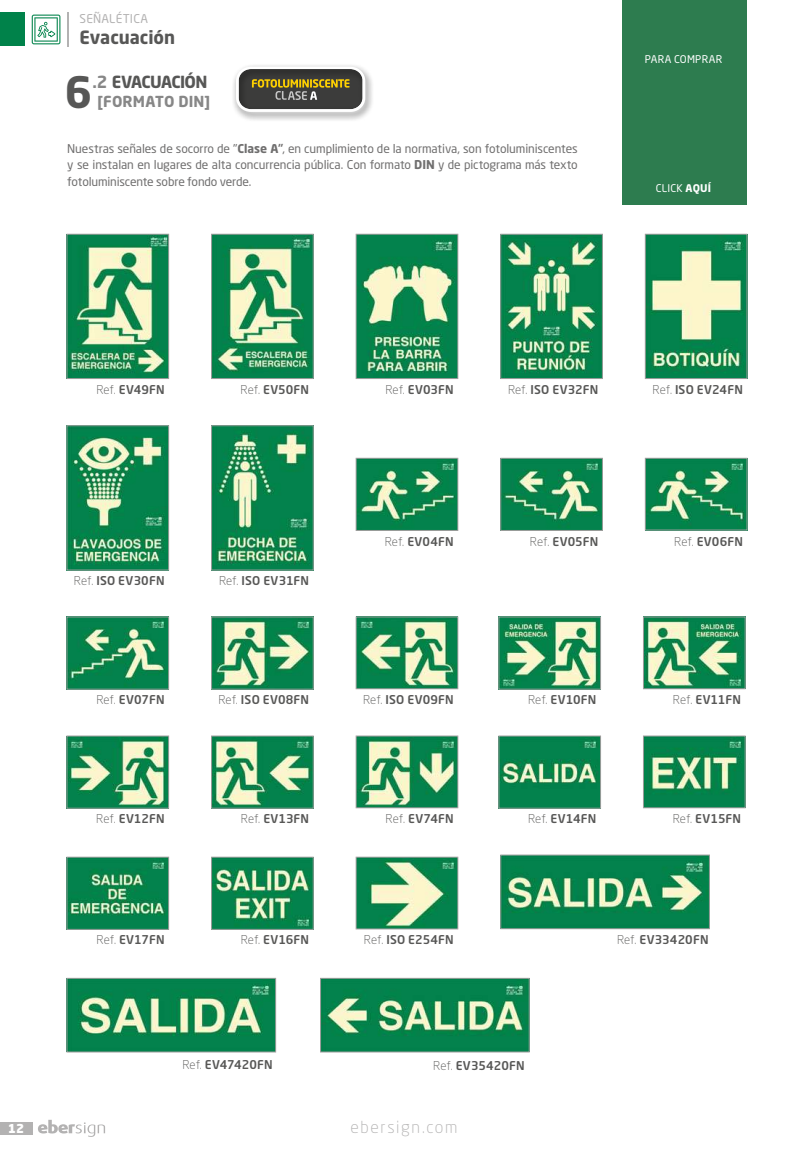
<style>
.page{position:relative;width:808px;height:1149px;background:#fff}
.page>*{position:absolute;margin:0;border:0;box-sizing:border-box;transform-origin:0 0}
.t1{font:700 42.75px "Neo Sans Std";color:#575756}
.t2{font:700 18px "Neo Sans Std";letter-spacing:-.005em;color:#575756}
.t3{font:300 16.5px "Neo Sans Std";letter-spacing:.095em;color:#b3b2b2}
.t4{font:700 16.5px "Neo Sans Std";letter-spacing:-.04em;color:#575756}
.t5{font:700 15px "Neo Sans Std";letter-spacing:.01em;color:#878787}
.t6{font:900 12.15px "Neo Sans Std";color:#fff}
.t7{font:500 12px "Neo Sans Std";letter-spacing:.01em;color:#575756}
.t8{font:12px/16.5px "Neo Sans Std";letter-spacing:-.015em;color:#706f6f;text-align:justify}
.t9{font:12px "Neo Sans Std";letter-spacing:.02em;color:#b3b2b2}
.t10{font:10.5px "Neo Sans Std";letter-spacing:.025em;color:#fff}
.s1{color:#878787}
.s2{font-weight:700}
.s3{font-weight:500}
.s4{font-weight:300}
</style>
<div class="page">
<img style="left:69px;top:236px;width:98px;height:140px">
<div style="left:67px;top:234px;width:102px;height:144px;border:1px solid #9d9d9c"></div>
<img style="left:213px;top:236px;width:98px;height:140px">
<div style="left:211px;top:234px;width:102px;height:144px;border:1px solid #9d9d9c"></div>
<img style="left:358px;top:236px;width:98px;height:140px">
<div style="left:356px;top:234px;width:102px;height:144px;border:1px solid #9d9d9c"></div>
<img style="left:502px;top:236px;width:99px;height:140px">
<div style="left:500px;top:234px;width:103px;height:144px;border:1px solid #9d9d9c"></div>
<img style="left:647px;top:236px;width:98px;height:140px">
<div style="left:645px;top:234px;width:102px;height:144px;border:1px solid #9d9d9c"></div>
<img style="left:502px;top:460px;width:99px;height:68px">
<div style="left:500px;top:458px;width:103px;height:72px;border:1px solid #9d9d9c"></div>
<img style="left:213px;top:427px;width:98px;height:141px">
<div style="left:211px;top:425px;width:102px;height:145px;border:1px solid #9d9d9c"></div>
<img style="left:69px;top:427px;width:98px;height:141px">
<div style="left:67px;top:425px;width:102px;height:145px;border:1px solid #9d9d9c"></div>
<img style="left:358px;top:460px;width:98px;height:68px">
<div style="left:356px;top:458px;width:102px;height:72px;border:1px solid #9d9d9c"></div>
<img style="left:647px;top:460px;width:98px;height:68px">
<div style="left:645px;top:458px;width:102px;height:72px;border:1px solid #9d9d9c"></div>
<img style="left:213px;top:618px;width:98px;height:69px">
<img style="left:501px;top:618px;width:98px;height:69px">
<img style="left:69px;top:618px;width:98px;height:69px">
<img style="left:358px;top:618px;width:98px;height:68px">
<div style="left:356px;top:616px;width:102px;height:72px;border:1px solid #9d9d9c"></div>
<img style="left:645px;top:618px;width:98px;height:68px">
<img style="left:213px;top:737px;width:98px;height:69px">
<div style="left:211px;top:735px;width:102px;height:73px;border:1px solid #9d9d9c"></div>
<img style="left:501px;top:737px;width:98px;height:69px">
<div style="left:499px;top:735px;width:102px;height:73px;border:1px solid #9d9d9c"></div>
<img style="left:69px;top:737px;width:98px;height:69px">
<div style="left:67px;top:735px;width:102px;height:73px;border:1px solid #9d9d9c"></div>
<img style="left:358px;top:737px;width:98px;height:68px">
<div style="left:356px;top:735px;width:102px;height:72px;border:1px solid #9d9d9c"></div>
<img style="left:645px;top:737px;width:98px;height:68px">
<div style="left:643px;top:735px;width:102px;height:72px;border:1px solid #9d9d9c"></div>
<img style="left:213px;top:858px;width:98px;height:69px">
<div style="left:211px;top:856px;width:102px;height:73px;border:1px solid #9d9d9c"></div>
<img style="left:69px;top:858px;width:98px;height:69px">
<div style="left:67px;top:856px;width:102px;height:73px;border:1px solid #9d9d9c"></div>
<img style="left:358px;top:858px;width:98px;height:68px">
<div style="left:356px;top:856px;width:102px;height:72px;border:1px solid #9d9d9c"></div>
<img style="left:502px;top:856px;width:206px;height:70px">
<div style="left:500px;top:854px;width:210px;height:74px;border:1px solid #9d9d9c"></div>
<img style="left:69px;top:979px;width:205px;height:70px">
<div style="left:67px;top:977px;width:209px;height:74px;border:1px solid #9d9d9c"></div>
<img style="left:322px;top:979px;width:205px;height:70px">
<div style="left:320px;top:977px;width:209px;height:74px;border:1px solid #9d9d9c"></div>
<div style="left:0;top:1121px;width:33px;height:12px;background:#b3b2b2"></div>
<svg style="left:38px;top:1119px;width:67px;height:17px"></svg>
<div style="left:0;top:13px;width:24px;height:33px;background:#00824a"></div>
<hr style="left:68px;top:12px;width:1px;height:34px;background:#b3b2b2">
<div style="left:622px;top:0;width:124px;height:205px;background:#2d7c4f"></div>
<svg style="left:32px;top:15px;width:28px;height:29px"></svg>
<div style="left:231px;top:63px;width:143px;height:59px;background:#000;opacity:.62"></div>
<svg style="left:236px;top:67px;width:129px;height:45px"></svg>
<p class="t9" style="left:80px;top:11px;width:70px">SEÑALÉTICA</p>
<h2 class="t2" style="left:80px;top:26px;width:97px">Evacuación</h2>
<h1 class="t1" style="left:65px;top:65px;width:29px">6</h1>
<h3 class="t4" style="left:92px;top:72px;width:117px"><span class="s1">.2</span> EVACUACIÓN</h3>
<p class="t5" style="left:98px;top:91px;width:114px">[FORMATO DIN]</p>
<p class="t8" style="left:67px;top:140px;width:512px">Nuestras señales de socorro de "<span class="s2">Clase A</span><span class="s3">"</span>, en cumplimiento de la normativa, son fotoluminiscentes y se instalan en lugares de alta concurrencia pública. Con formato <span class="s2">DIN</span> y de pictograma más texto fotoluminiscente sobre fondo verde.</p>
<p class="t10" style="left:645px;top:53px;width:79px">PARA COMPRAR</p>
<p class="t10" style="left:656px;top:181px;width:57px">CLICK <span class="s2">AQUÍ</span></p>
<p class="t7" style="left:96px;top:382px;width:70px"><span class="s4">Ref.</span> EV49FN</p>
<p class="t7" style="left:241px;top:382px;width:70px"><span class="s4">Ref.</span> EV50FN</p>
<p class="t7" style="left:385px;top:382px;width:70px"><span class="s4">Ref.</span> EV03FN</p>
<p class="t7" style="left:508px;top:382px;width:92px"><span class="s4">Ref.</span> ISO EV32FN</p>
<p class="t7" style="left:652px;top:382px;width:92px"><span class="s4">Ref.</span> ISO EV24FN</p>
<p class="t7" style="left:74px;top:573px;width:92px"><span class="s4">Ref.</span> ISO EV30FN</p>
<p class="t7" style="left:219px;top:573px;width:92px"><span class="s4">Ref.</span> ISO EV31FN</p>
<p class="t7" style="left:385px;top:533px;width:70px"><span class="s4">Ref.</span> EV04FN</p>
<p class="t7" style="left:674px;top:533px;width:70px"><span class="s4">Ref.</span> EV06FN</p>
<p class="t7" style="left:530px;top:533px;width:70px"><span class="s4">Ref.</span> EV05FN</p>
<p class="t7" style="left:96px;top:692px;width:70px"><span class="s4">Ref.</span> EV07FN</p>
<p class="t7" style="left:218px;top:692px;width:92px"><span class="s4">Ref.</span> ISO EV08FN</p>
<p class="t7" style="left:363px;top:692px;width:92px"><span class="s4">Ref.</span> ISO EV09FN</p>
<p class="t7" style="left:528px;top:692px;width:70px"><span class="s4">Ref.</span> EV10FN</p>
<p class="t7" style="left:673px;top:692px;width:70px"><span class="s4">Ref.</span> EV11FN</p>
<p class="t7" style="left:96px;top:811px;width:70px"><span class="s4">Ref.</span> EV12FN</p>
<p class="t7" style="left:241px;top:811px;width:70px"><span class="s4">Ref.</span> EV13FN</p>
<p class="t7" style="left:386px;top:811px;width:70px"><span class="s4">Ref.</span> EV74FN</p>
<p class="t7" style="left:528px;top:811px;width:70px"><span class="s4">Ref.</span> EV14FN</p>
<p class="t7" style="left:673px;top:811px;width:70px"><span class="s4">Ref.</span> EV15FN</p>
<p class="t7" style="left:97px;top:932px;width:70px"><span class="s4">Ref.</span> EV17FN</p>
<p class="t7" style="left:241px;top:932px;width:70px"><span class="s4">Ref.</span> EV16FN</p>
<p class="t7" style="left:364px;top:932px;width:91px"><span class="s4">Ref.</span> ISO E254FN</p>
<p class="t7" style="left:617px;top:932px;width:93px"><span class="s4">Ref.</span> EV33420FN</p>
<p class="t7" style="left:182px;top:1056px;width:92px"><span class="s4">Ref.</span> EV47420FN</p>
<p class="t7" style="left:433px;top:1057px;width:93px"><span class="s4">Ref.</span> EV35420FN</p>
<p class="t6" style="left:8px;top:1120px;width:18px">12</p>
<h3 class="t3" style="left:350px;top:1116px;width:109px">ebersign.com</h3>
</div>
